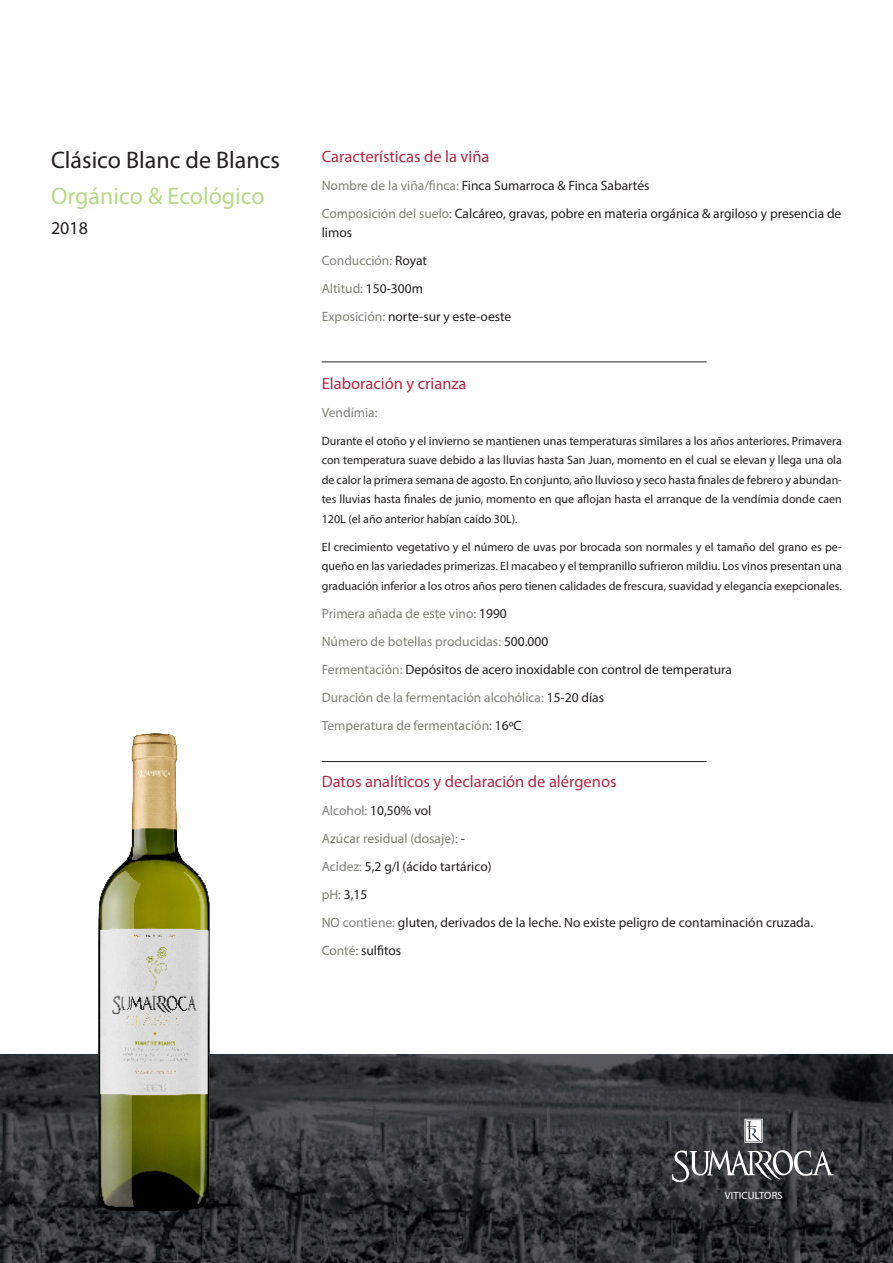
<style>
.page{position:relative;width:893px;height:1263px;background:#fff}
.page>*{position:absolute;margin:0;border:0;box-sizing:border-box;transform-origin:0 0}
.t1{font:24px "Myriad Pro";color:#231f20}
.t2{font:24px "Myriad Pro";color:#b8d989}
.t3{font:18px "Myriad Pro";color:#231f20}
.t4{font:16.5px "Myriad Pro";color:#b12844}
.t5{font:13.5px/19.5px "Myriad Pro";color:#231f20}
.t6{font:13.5px "Myriad Pro";color:#818178}
.t7{font:12px/19.5px "Myriad Pro";color:#231f20;text-align:justify}
.t8{font:10.5px "Myriad Pro";letter-spacing:.02em;color:#fff}
.s1{color:#818178}
.s2{color:#231f20}
</style>
<div class="page">
<img style="left:0;top:1054px;width:893px;height:209px">
<hr style="left:322px;top:362px;width:385px;height:1px;background:#231f20">
<hr style="left:322px;top:761px;width:385px;height:1px;background:#231f20">
<svg style="left:672px;top:1150px;width:162px;height:32px"></svg>
<svg style="left:744px;top:1119px;width:19px;height:24px"></svg>
<img style="left:55px;top:733px;width:246px;height:484px">
<p class="t1" style="left:51px;top:145px;width:231px">Clásico Blanc de Blancs</p>
<p class="t2" style="left:51px;top:181px;width:215px">Orgánico &amp; Ecológico</p>
<p class="t3" style="left:51px;top:216px;width:38px">2018</p>
<p class="t4" style="left:322px;top:146px;width:169px">Características de la viña</p>
<p class="t5" style="left:322px;top:175px;width:329px"><span class="s1">Nombre de la viña/finca:</span> Finca Sumarroca &amp; Finca Sabartés</p>
<p class="t5" style="left:322px;top:203px;width:521px"><span class="s1">Composición del suelo:</span> Calcáreo, gravas, pobre en materia orgánica &amp; argiloso y presencia de limos</p>
<p class="t6" style="left:322px;top:253px;width:107px">Conducción: <span class="s2">Royat</span></p>
<p class="t6" style="left:322px;top:281px;width:103px">Altitud: <span class="s2">150-300m</span></p>
<p class="t5" style="left:322px;top:307px;width:191px"><span class="s1">Exposición:</span> norte-sur y este-oeste</p>
<p class="t4" style="left:322px;top:373px;width:146px">Elaboración y crianza</p>
<p class="t6" style="left:322px;top:404px;width:57px">Vendímia:</p>
<p class="t7" style="left:322px;top:431px;width:522px">Durante el otoño y el invierno se mantienen unas temperaturas similares a los años anteriores. Primavera con temperatura suave debido a las lluvias hasta San Juan, momento en el cual se elevan y llega una ola de calor la primera semana de agosto. En conjunto, año lluvioso y seco hasta finales de febrero y abundan&shy;tes lluvias hasta finales de junio, momento en que aflojan hasta el arranque de la vendímia donde caen 120L (el año anterior habían caído 30L).</p>
<p class="t7" style="left:322px;top:537px;width:522px">El crecimiento vegetativo y el número de uvas por brocada son normales y el tamaño del grano es pe&shy;queño en las variedades primerizas. El macabeo y el tempranillo sufrieron mildiu. Los vinos presentan una graduación inferior a los otros años pero tienen calidades de frescura, suavidad y elegancia exepcionales.</p>
<p class="t6" style="left:322px;top:605px;width:187px">Primera añada de este vino: <span class="s2">1990</span></p>
<p class="t6" style="left:322px;top:633px;width:228px">Número de botellas producidas: <span class="s2">500.000</span></p>
<p class="t5" style="left:322px;top:659px;width:412px"><span class="s1">Fermentación:</span> Depósitos de acero inoxidable con control de temperatura</p>
<p class="t6" style="left:322px;top:689px;width:284px">Duración de la fermentación alcohólica: <span class="s2">15-20 días</span></p>
<p class="t6" style="left:322px;top:717px;width:201px">Temperatura de fermentación: <span class="s2">16ºC</span></p>
<p class="t4" style="left:322px;top:771px;width:296px">Datos analíticos y declaración de alérgenos</p>
<p class="t5" style="left:322px;top:800px;width:111px"><span class="s1">Alcohol:</span> 10,50% vol</p>
<p class="t6" style="left:322px;top:830px;width:145px">Azúcar residual (dosaje): <span class="s2">-</span></p>
<p class="t5" style="left:322px;top:856px;width:171px"><span class="s1">Acidez:</span> 5,2 g/l (ácido tartárico)</p>
<p class="t5" style="left:322px;top:884px;width:47px"><span class="s1">pH:</span> 3,15</p>
<p class="t5" style="left:322px;top:912px;width:493px"><span class="s1">NO contiene:</span> gluten, derivados de la leche. No existe peligro de contaminación cruzada.</p>
<p class="t5" style="left:322px;top:940px;width:81px"><span class="s1">Conté:</span> sulfitos</p>
<p class="t8" style="left:725px;top:1189px;width:60px">VITICULTORS</p>
</div>
